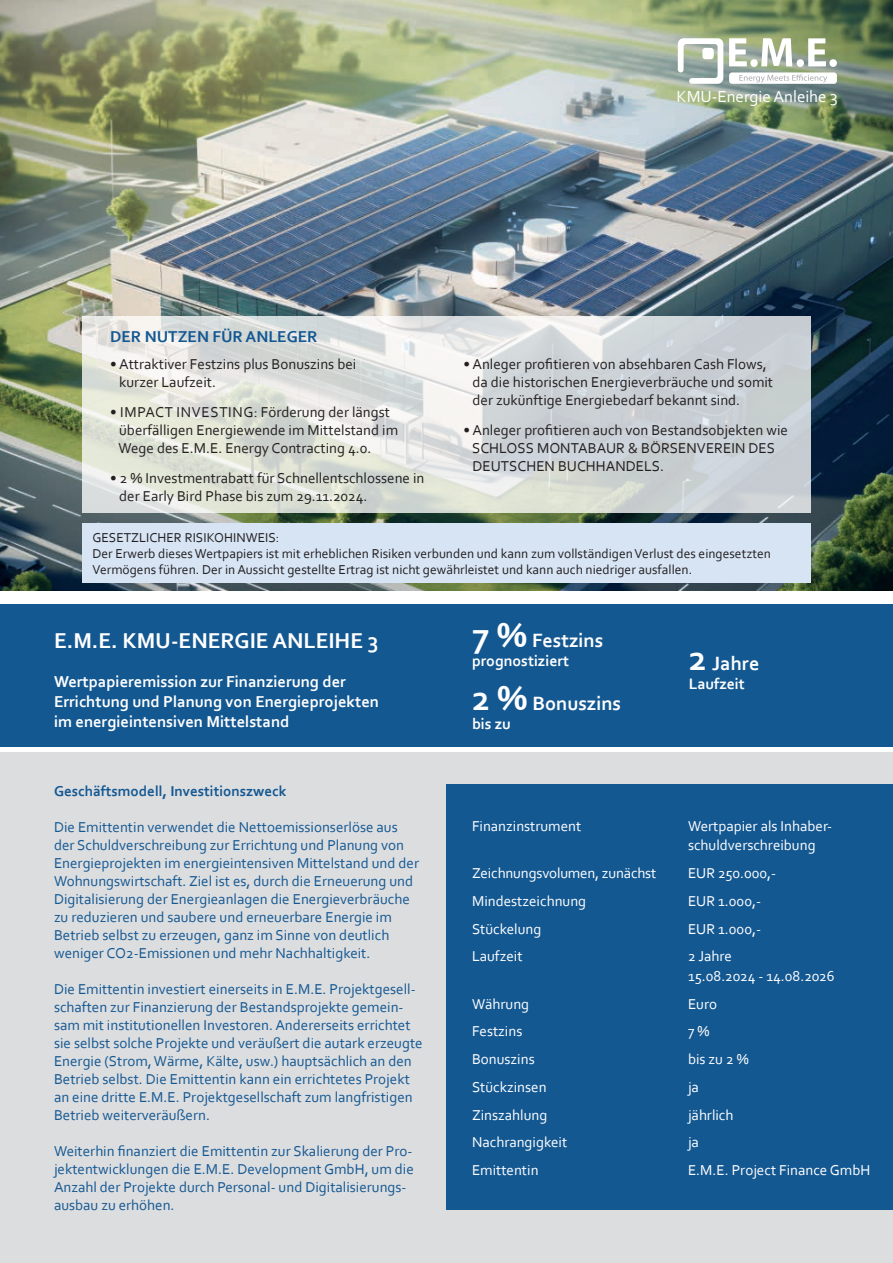
<style>
.page{position:relative;width:893px;height:1263px;background:#fff}
.page>*{position:absolute;margin:0;border:0;box-sizing:border-box;transform-origin:0 0}
.t1{font:700 22.5px "Corbel";color:#fff}
.t2{font:700 20.1px "Corbel";color:#fff}
.t3{font:16.8px "Corbel";color:#fff}
.t4{font:700 16.5px/19.8px "Corbel";color:#fff}
.t5{font:700 16.5px "Corbel";color:#145892}
.t6{font:700 15.9px "Corbel";color:#fff}
.t7{font:15px/18px "Corbel";color:#145892}
.t8{font:15px/18px "Corbel";color:#231f20}
.t9{font:15px/19.5px "Corbel";color:#fff}
.t10{font:700 15px "Corbel";color:#145892}
.t11{font:13.5px/16.2px "Corbel";color:#231f20}
.s1{font-size:36px}
</style>
<div class="page">
<div style="left:0;top:753px;width:893px;height:510px;background:#dcdddf"></div>
<img style="left:0;top:0;width:893px;height:590px">
<svg style="left:761px;top:38px;width:31px;height:28px"></svg>
<svg style="left:729px;top:38px;width:18px;height:28px"></svg>
<svg style="left:808px;top:38px;width:18px;height:28px"></svg>
<div style="left:829px;top:59px;width:8px;height:8px;background:#fff;border-radius:50%"></div>
<div style="left:750px;top:59px;width:8px;height:8px;background:#fff;border-radius:50%"></div>
<div style="left:797px;top:59px;width:7px;height:8px;background:#fff;border-radius:50%"></div>
<svg style="left:678px;top:38px;width:45px;height:46px"></svg>
<div style="left:702px;top:48px;width:12px;height:11px;background:#fff;border-radius:3px"></div>
<div style="left:729px;top:72px;width:108px;height:12px;background:#fff;border-radius:3px"></div>
<svg style="left:739px;top:75px;width:88px;height:8px"></svg>
<div style="left:0;top:604px;width:893px;height:143px;background:#145892"></div>
<div style="left:446px;top:784px;width:447px;height:426px;background:#145892"></div>
<div style="left:82px;top:523px;width:729px;height:60px;background:#d6e4f4"></div>
<svg style="left:82px;top:316px;width:729px;height:196px;background:#d9dcda"></svg>
<p class="t3" style="left:676px;top:86px;width:163px">KMU-Energie Anleihe 3</p>
<p class="t5" style="left:110px;top:326px;width:209px">DER NUTZEN FÜR ANLEGER</p>
<p class="t8" style="left:119px;top:355px;width:239px;text-indent:-9px">• Attraktiver Festzins plus Bonuszins bei kurzer Laufzeit.</p>
<p class="t8" style="left:118px;top:403px;width:281px;text-indent:-8px">• IMPACT INVESTING: Förderung der längst überfälligen Energiewende im Mittelstand im<br>Wege des E.M.E. Energy Contracting 4.0.</p>
<p class="t8" style="left:119px;top:469px;width:307px;text-indent:-9px">• 2 % Investmentrabatt für Schnellentschlossene in der Early Bird Phase bis zum 29.11.2024.</p>
<p class="t8" style="left:472px;top:355px;width:302px;text-indent:-9px">• Anleger profitieren von absehbaren Cash Flows, da die historischen Energieverbräuche und somit der zukünftige Energiebedarf bekannt sind.</p>
<p class="t8" style="left:472px;top:421px;width:317px;text-indent:-9px">• Anleger profitieren auch von Bestandsobjekten wie<br>SCHLOSS MONTABAUR &amp; BÖRSENVEREIN DES<br>DEUTSCHEN BUCHHANDELS.</p>
<p class="t11" style="left:92px;top:529px;width:680px">GESETZLICHER RISIKOHINWEIS:<br>Der Erwerb dieses Wertpapiers ist mit erheblichen Risiken verbunden und kann zum vollständigen Verlust des eingesetzten<br>Vermögens führen. Der in Aussicht gestellte Ertrag ist nicht gewährleistet und kann auch niedriger ausfallen.</p>
<h1 class="t1" style="left:54px;top:626px;width:326px">E.M.E. KMU-ENERGIE ANLEIHE 3</h1>
<p class="t4" style="left:54px;top:672px;width:326px">Wertpapieremission zur Finanzierung der<br>Errichtung und Planung von Energieprojekten im energieintensiven Mittelstand</p>
<p class="t10" style="left:54px;top:781px;width:234px">Geschäftsmodell, Investitionszweck</p>
<p class="t7" style="left:54px;top:817px;width:367px">Die Emittentin verwendet die Nettoemissionserlöse aus der Schuldverschreibung zur Errichtung und Planung von Energieprojekten im energieintensiven Mittelstand und der Wohnungswirtschaft. Ziel ist es, durch die Erneuerung und Digitalisierung der Energieanlagen die Energieverbräuche zu reduzieren und saubere und erneuerbare Energie im Betrieb selbst zu erzeugen, ganz im Sinne von deutlich weniger CO2-Emissionen und mehr Nachhaltigkeit.</p>
<p class="t7" style="left:54px;top:979px;width:370px">Die Emittentin investiert einerseits in E.M.E. Projektgesell&shy;schaften zur Finanzierung der Bestandsprojekte gemein&shy;sam mit institutionellen Investoren. Andererseits errichtet sie selbst solche Projekte und veräußert die autark erzeugte Energie (Strom, Wärme, Kälte, usw.) hauptsächlich an den Betrieb selbst. Die Emittentin kann ein errichtetes Projekt an eine dritte E.M.E. Projektgesellschaft zum langfristigen Betrieb weiterveräußern.</p>
<p class="t7" style="left:54px;top:1141px;width:361px">Weiterhin finanziert die Emittentin zur Skalierung der Pro&shy;jektentwicklungen die E.M.E. Development GmbH, um die Anzahl der Projekte durch Personal- und Digitalisierungs&shy;ausbau zu erhöhen.</p>
<h2 class="t2" style="left:472px;top:628px;width:133px"><span class="s1">7 %</span> Festzins</h2>
<p class="t6" style="left:472px;top:651px;width:99px">prognostiziert</p>
<h2 class="t2" style="left:472px;top:691px;width:151px"><span class="s1">2 %</span> Bonuszins</h2>
<p class="t6" style="left:472px;top:714px;width:40px">bis zu</p>
<h2 class="t2" style="left:689px;top:651px;width:72px"><span class="s1">2</span> Jahre</h2>
<p class="t6" style="left:689px;top:674px;width:57px">Laufzeit</p>
<p class="t9" style="left:472px;top:816px;width:111px">Finanzinstrument</p>
<p class="t9" style="left:688px;top:816px;width:146px">Wertpapier als Inhaber&shy;schuldverschreibung</p>
<p class="t9" style="left:472px;top:863px;width:186px">Zeichnungsvolumen, zunächst</p>
<p class="t9" style="left:688px;top:863px;width:90px">EUR 250.000,-</p>
<p class="t9" style="left:472px;top:891px;width:116px">Mindestzeichnung</p>
<p class="t9" style="left:688px;top:891px;width:74px">EUR 1.000,-</p>
<p class="t9" style="left:472px;top:918px;width:71px">Stückelung</p>
<p class="t9" style="left:688px;top:918px;width:74px">EUR 1.000,-</p>
<p class="t9" style="left:472px;top:946px;width:52px">Laufzeit</p>
<p class="t9" style="left:688px;top:946px;width:148px">2 Jahre<br>15.08.2024 - 14.08.2026</p>
<p class="t9" style="left:472px;top:993px;width:59px">Währung</p>
<p class="t9" style="left:688px;top:993px;width:31px">Euro</p>
<p class="t9" style="left:472px;top:1021px;width:52px">Festzins</p>
<p class="t9" style="left:688px;top:1021px;width:23px">7 %</p>
<p class="t9" style="left:472px;top:1049px;width:64px">Bonuszins</p>
<p class="t9" style="left:688px;top:1049px;width:62px">bis zu 2 %</p>
<p class="t9" style="left:472px;top:1077px;width:76px">Stückzinsen</p>
<p class="t9" style="left:688px;top:1077px;width:12px">ja</p>
<p class="t9" style="left:472px;top:1104px;width:77px">Zinszahlung</p>
<p class="t9" style="left:688px;top:1104px;width:47px">jährlich</p>
<p class="t9" style="left:472px;top:1132px;width:97px">Nachrangigkeit</p>
<p class="t9" style="left:688px;top:1132px;width:12px">ja</p>
<p class="t9" style="left:472px;top:1160px;width:68px">Emittentin</p>
<p class="t9" style="left:688px;top:1160px;width:184px">E.M.E. Project Finance GmbH</p>
</div>
